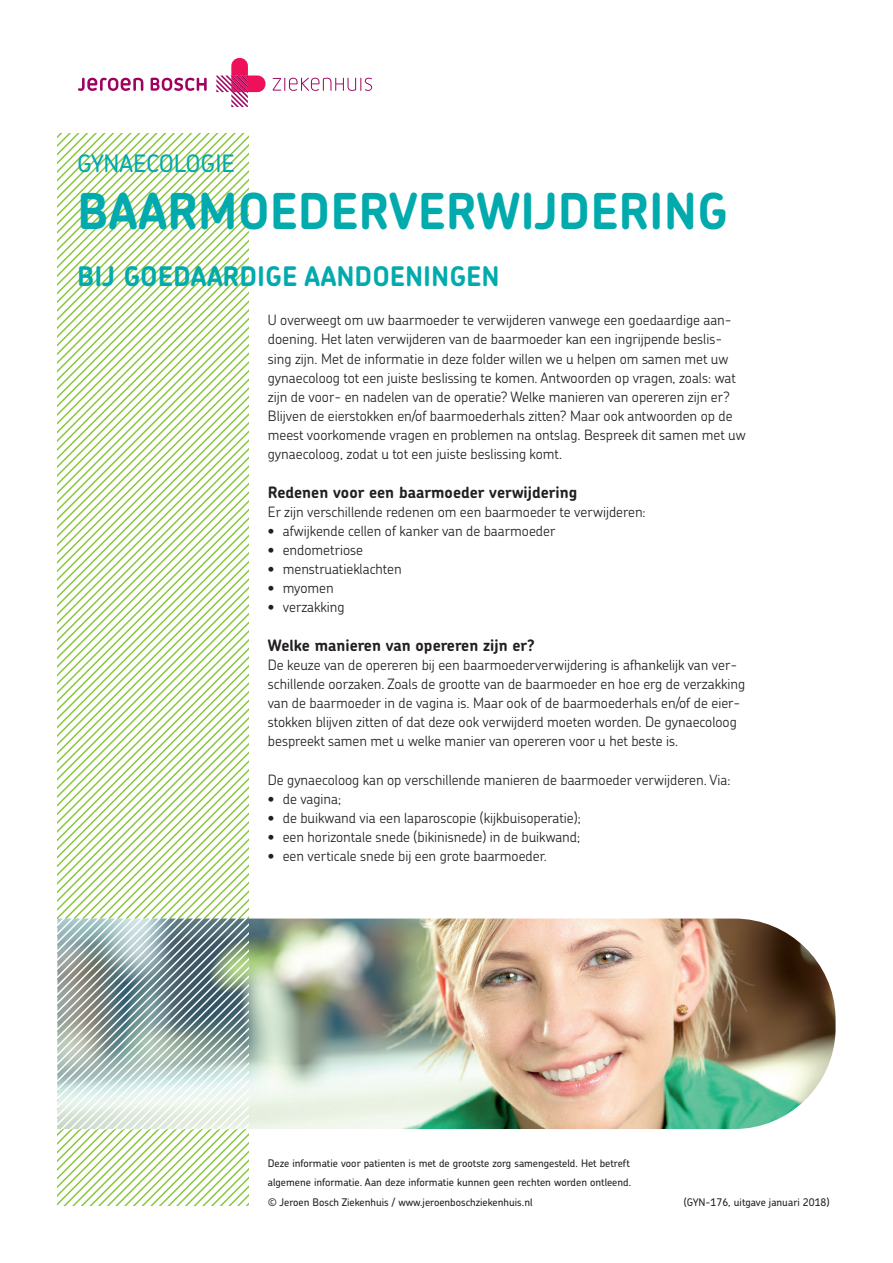
<style>
.page{position:relative;width:893px;height:1263px;background:#fff}
.page>*{position:absolute;margin:0;border:0;box-sizing:border-box;transform-origin:0 0}
.t1{font:700 49.5px "Chevin";color:#00aaad}
.t2{font:700 27px "Chevin";color:#00aaad}
.t3{font:500 24px "Chevin";color:#00aaad}
.t4{font:700 15.75px "Chevin";color:#231f20}
.t5{font:300 14.25px/19.2px "Chevin";color:#231f20}
.t6{font:500 10.5px/19.2px "Chevin";color:#231f20}
</style>
<div class="page">
<svg style="left:57px;top:134px;width:192px;height:238px"></svg>
<svg style="left:216px;top:58px;width:49px;height:49px"></svg>
<svg style="left:273px;top:78px;width:99px;height:13px"></svg>
<svg style="left:151px;top:78px;width:56px;height:13px"></svg>
<svg style="left:78px;top:78px;width:65px;height:13px"></svg>
<img style="left:249px;top:918px;width:586px;height:211px">
<svg style="left:57px;top:372px;width:192px;height:833px"></svg>
<h3 class="t3" style="left:77px;top:148px;width:159px">Gynaecologie</h3>
<h1 class="t1" style="left:77px;top:179px;width:652px">Baarmoederverwijdering</h1>
<h2 class="t2" style="left:77px;top:259px;width:424px">bij goedaardige aandoeningen</h2>
<p class="t5" style="left:268px;top:310px;width:479px">U overweegt om uw baarmoeder te verwijderen vanwege een goedaardige aan&shy;doening. Het laten verwijderen van de baarmoeder kan een ingrijpende beslis&shy;sing zijn. Met de informatie in deze folder willen we u helpen om samen met uw gynaecoloog tot een juiste beslissing te komen. Antwoorden op vragen, zoals: wat zijn de voor- en nadelen van de operatie? Welke manieren van opereren zijn er?<br>Blijven de eierstokken en/of baarmoederhals zitten? Maar ook antwoorden op de meest voorkomende vragen en problemen na ontslag. Bespreek dit samen met uw gynaecoloog, zodat u tot een juiste beslissing komt.</p>
<p class="t4" style="left:268px;top:481px;width:311px">Redenen voor een baarmoeder verwijdering</p>
<p class="t5" style="left:268px;top:502px;width:379px">Er zijn verschillende redenen om een baarmoeder te verwijderen:</p>
<p class="t5" style="left:268px;top:521px;width:289px">• afwijkende cellen of kanker van de baarmoeder</p>
<p class="t5" style="left:268px;top:540px;width:97px">• endometriose</p>
<p class="t5" style="left:268px;top:559px;width:135px">• menstruatieklachten</p>
<p class="t5" style="left:268px;top:578px;width:67px">• myomen</p>
<p class="t5" style="left:268px;top:597px;width:78px">• verzakking</p>
<p class="t4" style="left:268px;top:635px;width:269px">Welke manieren van opereren zijn er?</p>
<p class="t5" style="left:268px;top:655px;width:479px">De keuze van de opereren bij een baarmoederverwijdering is afhankelijk van ver&shy;schillende oorzaken. Zoals de grootte van de baarmoeder en hoe erg de verzakking van de baarmoeder in de vagina is. Maar ook of de baarmoederhals en/of de eier&shy;stokken blijven zitten of dat deze ook verwijderd moeten worden. De gynaecoloog bespreekt samen met u welke manier van opereren voor u het beste is.</p>
<p class="t5" style="left:268px;top:770px;width:464px">De gynaecoloog kan op verschillende manieren de baarmoeder verwijderen. Via:</p>
<p class="t5" style="left:268px;top:789px;width:75px">• de vagina;</p>
<p class="t5" style="left:268px;top:808px;width:314px">• de buikwand via een laparoscopie (kijkbuisoperatie);</p>
<p class="t5" style="left:268px;top:827px;width:314px">• een horizontale snede (bikinisnede) in de buikwand;</p>
<p class="t5" style="left:268px;top:846px;width:281px">• een verticale snede bij een grote baarmoeder.</p>
<p class="t6" style="left:268px;top:1154px;width:365px">Deze informatie voor patienten is met de grootste zorg samengesteld. Het betreft algemene informatie. Aan deze informatie kunnen geen rechten worden ontleend. © Jeroen Bosch Ziekenhuis / www.jeroenboschziekenhuis.nl</p>
<p class="t6" style="left:684px;top:1192px;width:147px">(GYN -176, uitgave januari 2018)</p>
</div>
